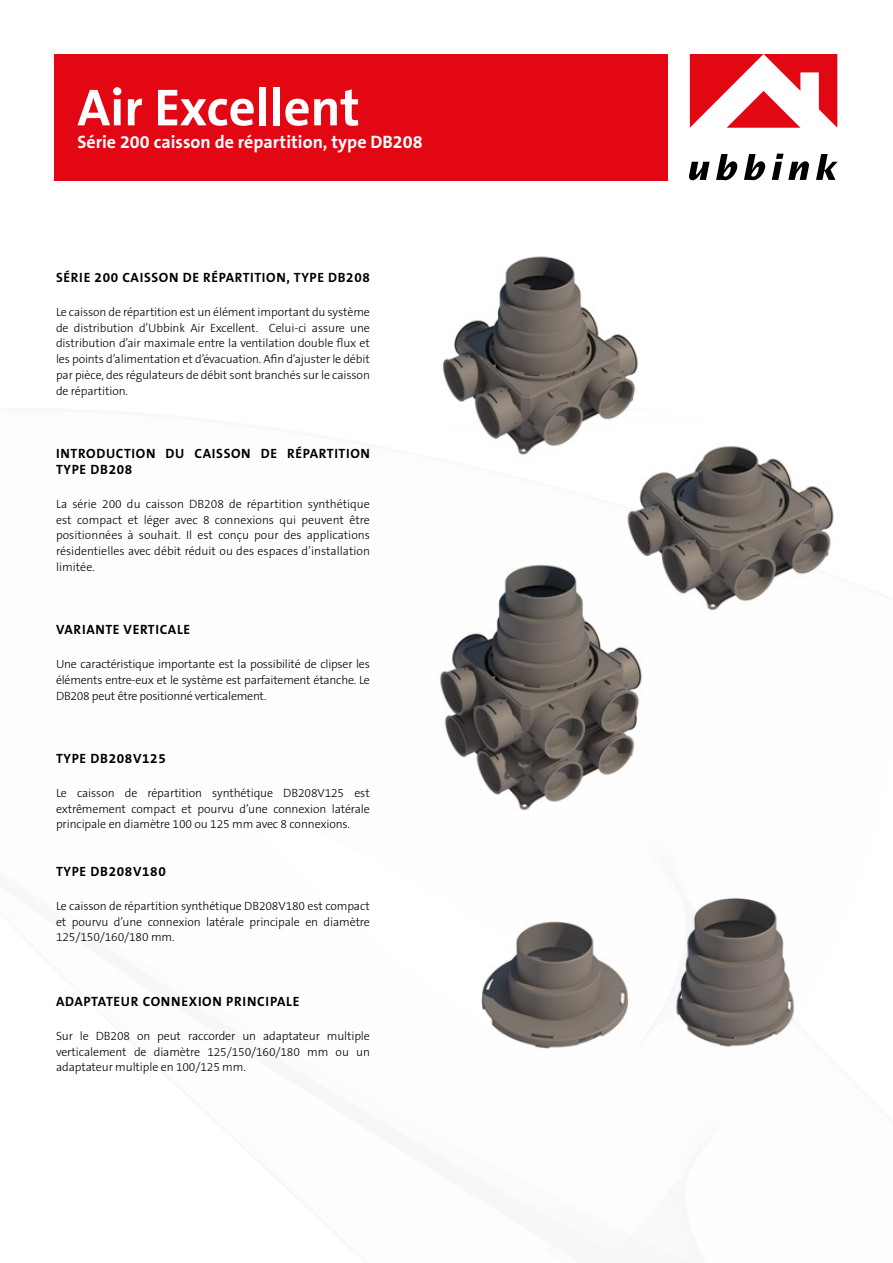
<style>
.page{position:relative;width:893px;height:1263px;background:#fff}
.page>*{position:absolute;margin:0;border:0;box-sizing:border-box;transform-origin:0 0}
.t1{font:700 52.5px "The Sans B7";color:#fff}
.t2{font:700 18px "The Sans B7";color:#fff}
.t3{font:700 13.5px/16.2px "The Sans B7";letter-spacing:.05em;color:#000}
.t4{font:300 12px/15.8px "The Sans B3";letter-spacing:-.01em;color:#000;text-align:justify}
</style>
<div class="page">
<img style="left:442px;top:256px;width:196px;height:200px">
<img style="left:440px;top:564px;width:202px;height:247px">
<img style="left:624px;top:443px;width:210px;height:178px">
<div style="left:54px;top:54px;width:614px;height:126px;background:#e30613"></div>
<svg style="left:690px;top:54px;width:147px;height:74px"></svg>
<svg style="left:689px;top:162px;width:21px;height:18px"></svg>
<svg style="left:716px;top:154px;width:21px;height:26px"></svg>
<svg style="left:744px;top:154px;width:21px;height:26px"></svg>
<svg style="left:772px;top:154px;width:37px;height:26px"></svg>
<svg style="left:816px;top:154px;width:22px;height:26px"></svg>
<img style="left:481px;top:921px;width:147px;height:128px">
<img style="left:676px;top:897px;width:118px;height:150px">
<h1 class="t1" style="left:77px;top:79px;width:284px">Air Excellent</h1>
<h2 class="t2" style="left:77px;top:132px;width:347px">Série 200 caisson de répartition, type DB208</h2>
<p class="t3" style="left:56px;top:270px;width:315px">SÉRIE 200 CAISSON DE RÉPARTITION, TYPE DB208</p>
<p class="t4" style="left:56px;top:304px;width:315px">Le caisson de répartition est un élément important du système de distribution d’Ubbink Air Excellent. Celui-ci assure une distribution d’air maximale entre la ventilation double flux et les points d’alimentation et d’évacuation. Afin d’ajuster le débit par pièce, des régulateurs de débit sont branchés sur le caisson de répartition.</p>
<p class="t3" style="left:56px;top:446px;width:315px">INTRODUCTION DU CAISSON DE RÉPARTITION<br>TYPE DB208</p>
<p class="t4" style="left:56px;top:496px;width:315px">La série 200 du caisson DB208 de répartition synthétique est compact et léger avec 8 connexions qui peuvent être positionnées à souhait. Il est conçu pour des applications résidentielles avec débit réduit ou des espaces d’installation limitée.</p>
<p class="t3" style="left:56px;top:622px;width:136px">VARIANTE VERTICALE</p>
<p class="t4" style="left:56px;top:657px;width:315px">Une caractéristique importante est la possibilité de clipser les éléments entre-eux et le système est parfaitement étanche. Le DB208 peut être positionné verticalement.</p>
<p class="t3" style="left:56px;top:751px;width:111px">TYPE DB208V125</p>
<p class="t4" style="left:56px;top:785px;width:315px">Le caisson de répartition synthétique DB208V125 est extrêmement compact et pourvu d’une connexion latérale principale en diamètre 100 ou 125 mm avec 8 connexions.</p>
<p class="t3" style="left:56px;top:864px;width:111px">TYPE DB208V180</p>
<p class="t4" style="left:56px;top:898px;width:315px">Le caisson de répartition synthétique DB208V180 est compact et pourvu d’une connexion latérale principale en diamètre 125/150/160/180 mm.</p>
<p class="t3" style="left:56px;top:994px;width:245px">ADAPTATEUR CONNEXION PRINCIPALE</p>
<p class="t4" style="left:56px;top:1028px;width:315px">Sur le DB208 on peut raccorder un adaptateur multiple verticalement de diamètre 125/150/160/180 mm ou un adaptateur multiple en 100/125 mm.</p>
</div>
